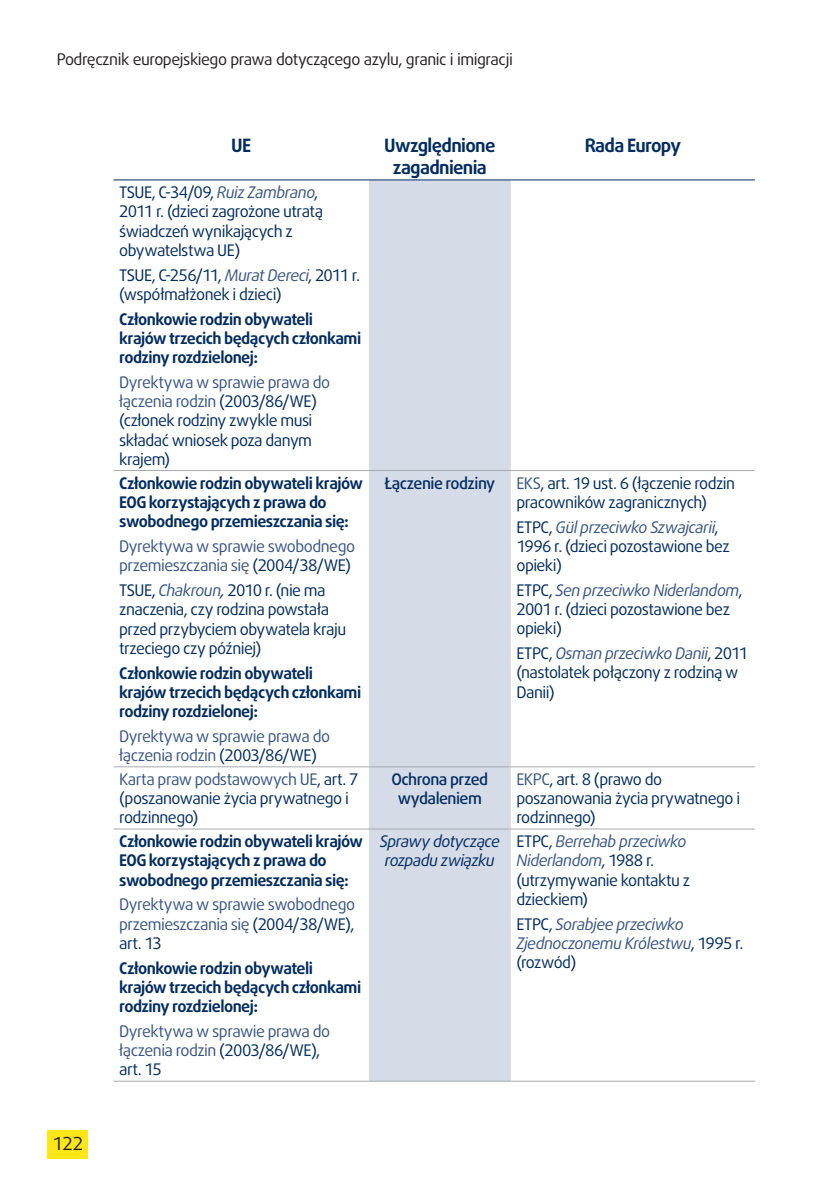
<style>
.page{position:relative;width:840px;height:1191px;background:#fff}
.page>*{position:absolute;margin:0;border:0;box-sizing:border-box;transform-origin:0 0}
._1st_table_header{font:700 18.4px/22px "Daxline Pro";letter-spacing:-.035em;color:#002c62;text-align:center}
.t1{font:18px "Daxline Pro";color:#231f20}
._1st_table_body_left{font:16px/19.2px "Daxline Pro";letter-spacing:-.03em;color:#002c62}
._1st_table_body_left-2{font:700 16px/19.2px "Daxline Pro";letter-spacing:-.035em;color:#002c62}
._1st_table_body_left-3{font:16px/19.2px "Daxline Pro";letter-spacing:-.03em;color:#375586}
.t2{font:16px "Daxline Pro";letter-spacing:-.03em;color:#231f20}
._1st_table_body_left-4{font:italic 16px/19.2px "Daxline Pro";letter-spacing:-.035em;color:#375586}
._1st_table_body_cent{font:500 16px/19.2px "Daxline Pro";letter-spacing:-.03em;color:#002c62;text-align:center}
._1st_table_body_cent-2{font:italic 16px/19.2px "Daxline Pro";letter-spacing:-.04em;color:#002c62;text-align:center}
.s1{font-style:italic;color:#375586}
.s2{color:#375586}
.s3{color:#002c62}
.s4{font-style:italic}
.s5{font-style:normal;color:#002c62}
</style>
<div class="page">
<div style="left:48px;top:1130px;width:40px;height:29px;background:#ffe616"></div>
<div style="left:369px;top:180px;width:141px;height:900px;background:#d6dbe8"></div>
<hr style="left:113px;top:179px;width:256px;height:1px;background:#002c62">
<hr style="left:369px;top:179px;width:141px;height:1px;background:#002c62">
<hr style="left:510px;top:179px;width:244px;height:1px;background:#002c62">
<hr style="left:113px;top:470px;width:256px;height:1px;background:#a8a9ad">
<hr style="left:113px;top:766px;width:256px;height:1px;background:#a8a9ad">
<hr style="left:369px;top:470px;width:141px;height:1px;background:#a8a9ad">
<hr style="left:369px;top:766px;width:141px;height:1px;background:#a8a9ad">
<hr style="left:510px;top:470px;width:244px;height:1px;background:#a8a9ad">
<hr style="left:510px;top:766px;width:244px;height:1px;background:#a8a9ad">
<hr style="left:369px;top:828px;width:141px;height:1px;background:#a8a9ad">
<hr style="left:113px;top:828px;width:256px;height:1px;background:#a8a9ad">
<hr style="left:510px;top:828px;width:244px;height:1px;background:#a8a9ad">
<hr style="left:369px;top:1080px;width:141px;height:1px;background:#a8a9ad">
<hr style="left:113px;top:1080px;width:256px;height:1px;background:#a8a9ad">
<hr style="left:510px;top:1080px;width:244px;height:1px;background:#a8a9ad">
<p class="t2" style="left:57px;top:49px;width:457px">Podręcznik europejskiego prawa dotyczącego azylu, granic i imigracji</p>
<p class="_1st_table_header" style="left:231px;top:135px;width:22px">UE</p>
<p class="_1st_table_header" style="left:384px;top:135px;width:113px">Uwzględnione zagadnienia</p>
<p class="_1st_table_header" style="left:584px;top:135px;width:98px">Rada Europy</p>
<p class="_1st_table_body_left" style="left:119px;top:183px;width:205px">TSUE, C-34/09, <span class="s1">Ruiz Zambrano</span>,<br>2011 r. (dzieci zagrożone utratą świadczeń wynikających z obywatelstwa UE)</p>
<p class="_1st_table_body_left" style="left:119px;top:265px;width:242px">TSUE, C-256/11, <span class="s1">Murat Dereci</span>, 2011 r. (współmałżonek i dzieci)</p>
<p class="_1st_table_body_left-2" style="left:119px;top:309px;width:243px">Członkowie rodzin obywateli krajów trzecich będących członkami rodziny rozdzielonej:</p>
<p class="_1st_table_body_left" style="left:119px;top:373px;width:212px"><span class="s2">Dyrektywa w sprawie prawa do łączenia rodzin</span> (2003/86/WE) (członek rodziny zwykle musi składać wniosek poza danym krajem)</p>
<p class="_1st_table_body_left-2" style="left:119px;top:473px;width:245px">Członkowie rodzin obywateli krajów<br>EOG korzystających z prawa do swobodnego przemieszczania się:</p>
<p class="_1st_table_body_left-3" style="left:119px;top:537px;width:237px">Dyrektywa w sprawie swobodnego przemieszczania się <span class="s3">(2004/38/WE)</span></p>
<p class="_1st_table_body_left" style="left:119px;top:581px;width:228px">TSUE, <span class="s1">Chakroun</span><span class="s4">,</span> 2010 r. (nie ma znaczenia, czy rodzina powstała przed przybyciem obywatela kraju trzeciego czy później)</p>
<p class="_1st_table_body_left-2" style="left:119px;top:663px;width:243px">Członkowie rodzin obywateli krajów trzecich będących członkami rodziny rozdzielonej:</p>
<p class="_1st_table_body_left-3" style="left:119px;top:726px;width:212px">Dyrektywa w sprawie prawa do łączenia rodzin <span class="s3">(2003/86/WE)</span></p>
<p class="_1st_table_body_cent" style="left:384px;top:473px;width:112px">Łączenie rodziny</p>
<p class="_1st_table_body_left" style="left:516px;top:473px;width:220px"><span class="s2">EKS</span>, art. 19 ust. 6 (łączenie rodzin pracowników zagranicznych)</p>
<p class="_1st_table_body_left" style="left:516px;top:517px;width:215px">ETPC, <span class="s1">Gül przeciwko Szwajcarii</span>,<br>1996 r. (dzieci pozostawione bez opieki)</p>
<p class="_1st_table_body_left" style="left:516px;top:581px;width:227px">ETPC, <span class="s1">Sen przeciwko Niderlandom</span>,<br>2001 r. (dzieci pozostawione bez opieki)</p>
<p class="_1st_table_body_left" style="left:516px;top:644px;width:233px">ETPC, <span class="s1">Osman przeciwko Danii</span>, 2011 (nastolatek połączony z rodziną w<br>Danii)</p>
<p class="t1" style="left:53px;top:1131px;width:32px">122</p>
<p class="_1st_table_body_left" style="left:119px;top:769px;width:241px"><span class="s2">Karta praw podstawowych UE</span>, art. 7 (poszanowanie życia prywatnego i rodzinnego)</p>
<p class="_1st_table_body_cent" style="left:391px;top:769px;width:98px">Ochrona przed wydaleniem</p>
<p class="_1st_table_body_left" style="left:516px;top:769px;width:225px"><span class="s2">EKPC</span>, art. 8 (prawo do poszanowania życia prywatnego i rodzinnego)</p>
<p class="_1st_table_body_left-2" style="left:119px;top:832px;width:245px">Członkowie rodzin obywateli krajów<br>EOG korzystających z prawa do swobodnego przemieszczania się:</p>
<p class="_1st_table_body_left-3" style="left:119px;top:895px;width:237px;text-align:justify">Dyrektywa w sprawie swobodnego przemieszczania się <span class="s3">(2004/38/WE), art. 13</span></p>
<p class="_1st_table_body_left-2" style="left:119px;top:958px;width:243px">Członkowie rodzin obywateli krajów trzecich będących członkami rodziny rozdzielonej:</p>
<p class="_1st_table_body_left-3" style="left:119px;top:1022px;width:212px">Dyrektywa w sprawie prawa do łączenia rodzin <span class="s3">(2003/86/WE), art. 15</span></p>
<p class="_1st_table_body_cent-2" style="left:379px;top:832px;width:121px">Sprawy dotyczące rozpadu związku</p>
<p class="_1st_table_body_left" style="left:516px;top:832px;width:175px">ETPC, <span class="s1">Berrehab przeciwko<br>Niderlandom</span>, 1988 r. (utrzymywanie kontaktu z dzieckiem)</p>
<p class="_1st_table_body_left-4" style="left:516px;top:914px;width:228px"><span class="s5">ETPC,</span> Sorabjee przeciwko<br>Zjednoczonemu Królestwu<span class="s5">, 1995 r. (rozwód)</span></p>
</div>
